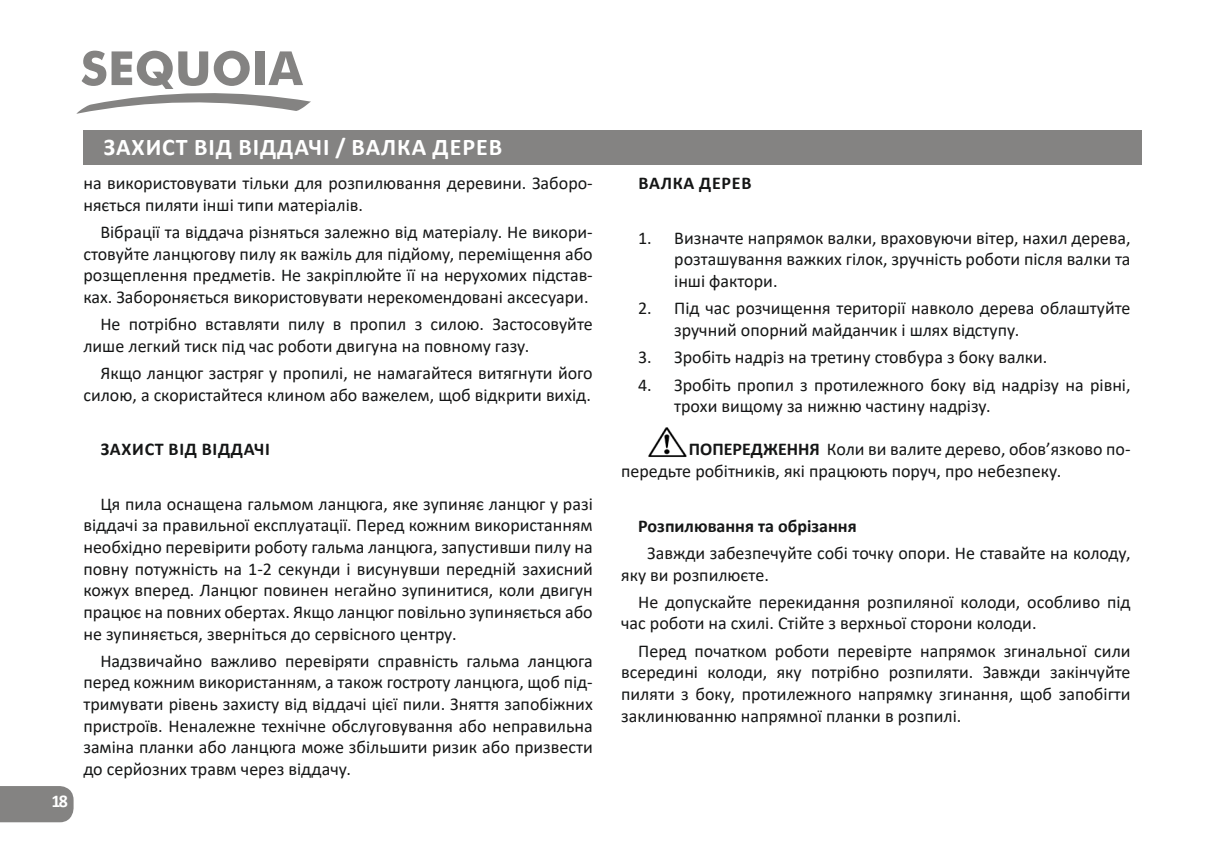
<style>
.page{position:relative;width:1214px;height:862px;background:#fff}
.page>*{position:absolute;margin:0;border:0;box-sizing:border-box;transform-origin:0 0}
.Заголовок_слева{font:700 24px "Calibri";letter-spacing:.04em;color:#fff}
.t1{font:18px/21.6px "Calibri";color:#151616}
.t2{font:700 18px "Calibri";letter-spacing:.04em;color:#151616}
.t3{font:700 18px "Calibri";color:#151616}
.t4{font:700 18px "Calibri";color:#fff}
.s1{font-weight:700}
</style>
<div class="page">
<div style="left:0;top:786px;width:74px;height:36px;background:#848382"></div>
<div style="left:83px;top:131px;width:1058px;height:34px;background:#848382"></div>
<svg style="left:76px;top:51px;width:235px;height:63px"></svg>
<div style="left:256px;top:51px;width:9px;height:34px;background:#848382"></div>
<img style="left:648px;top:427px;width:39px;height:30px">
<p class="t4" style="left:51px;top:788px;width:18px">18</p>
<p class="Заголовок_слева" style="left:104px;top:130px;width:400px">ЗАХИСТ ВІД ВІДДАЧІ / ВАЛКА ДЕРЕВ</p>
<p class="t1" style="left:83px;top:172px;width:511px">на використовувати тільки для розпилювання деревини. Заборо&shy;няється пиляти інші типи матеріалів.</p>
<p class="t1" style="left:83px;top:221px;width:511px;text-align:justify;text-indent:17px">Вібрації та віддача різняться залежно від матеріалу. Не викори&shy;стовуйте ланцюгову пилу як важіль для підйому, переміщення або розщеплення предметів. Не закріплюйте її на нерухомих підстав&shy;ках. Забороняється використовувати нерекомендовані аксесуари.</p>
<p class="t1" style="left:83px;top:313px;width:511px;text-indent:17px">Не потрібно вставляти пилу в пропил з силою. Застосовуйте лише легкий тиск під час роботи двигуна на повному газу.</p>
<p class="t1" style="left:83px;top:362px;width:511px;text-align:right">Якщо ланцюг застряг у пропилі, не намагайтеся витягнути його силою, а скористайтеся клином або важелем, щоб відкрити вихід.</p>
<p class="t2" style="left:101px;top:436px;width:171px">ЗАХИСТ ВІД ВІДДАЧІ</p>
<p class="t1" style="left:83px;top:493px;width:511px;text-align:justify;text-indent:17px">Ця пила оснащена гальмом ланцюга, яке зупиняє ланцюг у разі віддачі за правильної експлуатації. Перед кожним використанням необхідно перевірити роботу гальма ланцюга, запустивши пилу на повну потужність на 1-2 секунди і висунувши передній захисний кожух вперед. Ланцюг повинен негайно зупинитися, коли двигун працює на повних обертах. Якщо ланцюг повільно зупиняється або не зупиняється, зверніться до сервісного центру.</p>
<p class="t1" style="left:83px;top:649px;width:511px;text-align:justify;text-indent:17px">Надзвичайно важливо перевіряти справність гальма ланцюга перед кожним використанням, а також гостроту ланцюга, щоб під&shy;тримувати рівень захисту від віддачі цієї пили. Зняття запобіжних пристроїв. Неналежне технічне обслуговування або неправильна заміна планки або ланцюга може збільшити ризик або призвести до серйозних травм через віддачу.</p>
<p class="t2" style="left:638px;top:171px;width:114px">ВАЛКА ДЕРЕВ</p>
<p class="t1" style="left:674px;top:227px;width:458px;text-align:justify;text-indent:-36px">1. Визначте напрямок валки, враховуючи вітер, нахил дерева, розташування важких гілок, зручність роботи після валки та інші фактори.</p>
<p class="t1" style="left:674px;top:297px;width:458px;text-indent:-36px">2. Під час розчищення території навколо дерева облаштуйте зручний опорний майданчик і шлях відступу.</p>
<p class="t1" style="left:638px;top:346px;width:411px">3. Зробіть надріз на третину стовбура з боку валки.</p>
<p class="t1" style="left:674px;top:373px;width:458px;text-indent:-36px">4. Зробіть пропил з протилежного боку від надрізу на рівні, трохи вищому за нижню частину надрізу.</p>
<p class="t1" style="left:621px;top:438px;width:511px;text-indent:68px"><span class="s1">ПОПЕРЕДЖЕННЯ</span> Коли ви валите дерево, обов’язково по&shy;передьте робітників, які працюють поруч, про небезпеку.</p>
<p class="t3" style="left:638px;top:513px;width:220px">Розпилювання та обрізання</p>
<p class="t1" style="left:621px;top:542px;width:511px;text-indent:26px">Завжди забезпечуйте собі точку опори. Не ставайте на колоду, яку ви розпилюєте.</p>
<p class="t1" style="left:621px;top:590px;width:511px;text-indent:17px">Не допускайте перекидання розпиляної колоди, особливо під час роботи на схилі. Стійте з верхньої сторони колоди.</p>
<p class="t1" style="left:621px;top:639px;width:511px;text-align:justify;text-indent:17px">Перед початком роботи перевірте напрямок згинальної сили всередині колоди, яку потрібно розпиляти. Завжди закінчуйте пиляти з боку, протилежного напрямку згинання, щоб запобігти заклинюванню напрямної планки в розпилі.</p>
</div>
